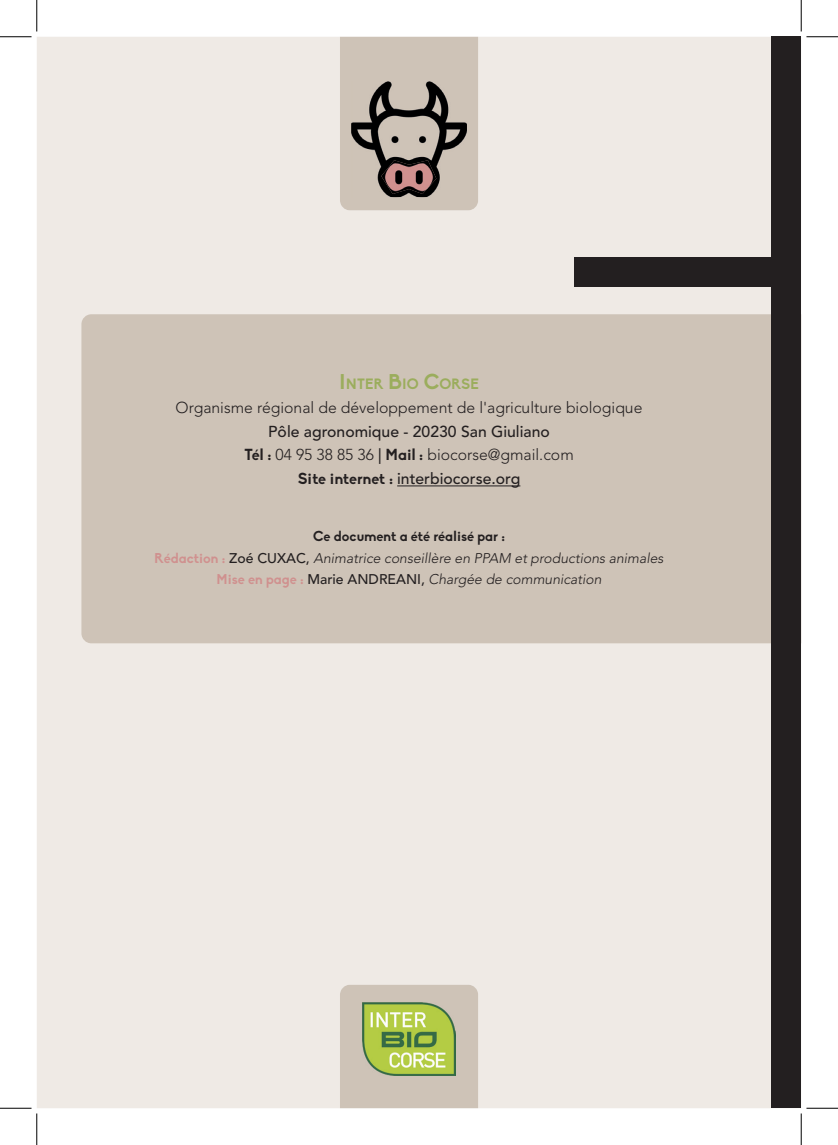
<style>
.page{position:relative;width:838px;height:1145px;background:#fff}
.page>*{position:absolute;margin:0;border:0;box-sizing:border-box;transform-origin:0 0}
.t1{font:500 15.75px/23.8px "Avenir LT Std";color:#231f20;text-align:center}
.t2{font:300 15.75px "Avenir LT Std";color:#231f20}
.t3{font:700 14.7px "Biko";color:#9bad5d}
.t4{font:300 14px/21.7px "Avenir LT Std";color:#231f20;text-align:center}
.t5{font:700 14px "Biko";color:#231f20}
.s1{font-size:21px}
.s2{font-family:"Biko";font-weight:700}
.s3{font-weight:300}
.s4{font-family:"Biko";font-weight:700;color:#d0918f}
.s5{font-weight:500}
</style>
<div class="page">
<div style="left:37px;top:37px;width:734px;height:1071px;background:#efeae5"></div>
<div style="left:340px;top:985px;width:138px;height:123px;background:#cec3b7"></div>
<img style="left:363px;top:1002px;width:92px;height:74px">
<div style="left:81px;top:314px;width:690px;height:329px;background:#cec3b7"></div>
<div style="left:574px;top:257px;width:227px;height:30px;background:#231f20"></div>
<div style="left:771px;top:37px;width:30px;height:1071px;background:#231f20"></div>
<div style="left:340px;top:37px;width:138px;height:173px;background:#cec3b7"></div>
<img style="left:351px;top:81px;width:116px;height:116px">
<img style="left:381px;top:160px;width:55px;height:34px">
<hr style="left:397px;top:486px;width:123px;height:1px;background:#231f20">
<hr style="left:0;top:36px;width:32px;height:1px;background:#000">
<hr style="left:806px;top:36px;width:31px;height:1px;background:#000">
<hr style="left:0;top:1108px;width:32px;height:1px;background:#000">
<hr style="left:806px;top:1108px;width:31px;height:1px;background:#000">
<hr style="left:36px;top:0;width:1px;height:31px;background:#000">
<hr style="left:36px;top:1113px;width:1px;height:32px;background:#000">
<hr style="left:800px;top:0;width:1px;height:31px;background:#000">
<hr style="left:800px;top:1113px;width:1px;height:32px;background:#000">
<p class="t3" style="left:339px;top:375px;width:141px"><span class="s1">I</span>NTER <span class="s1">B</span>IO <span class="s1">C</span>ORSE</p>
<p class="t2" style="left:176px;top:398px;width:468px">Organisme régional de développement de l'agricul ture biologique</p>
<p class="t1" style="left:244px;top:420px;width:331px">Pôle agronomique - 20230 San Giuliano<br><span class="s2">Tél :</span> <span class="s3">04 95 38 85 36</span> | <span class="s2">Mail :</span> <span class="s3">biocorse@gmail.com<br></span><span class="s2">Site internet :</span> interbiocorse.org</p>
<p class="t5" style="left:313px;top:528px;width:193px">Ce document a été réalisé par :</p>
<p class="t4" style="left:155px;top:547px;width:512px"><span class="s4">Réd a ct i o n :</span> <span class="s5">Zo é C UXAC,</span> Animatrice conseillère en PPAM et productions animales<br><span class="s4">Mise en page :</span> <span class="s5">Marie ANDREANI,</span> Chargée de communication</p>
</div>
